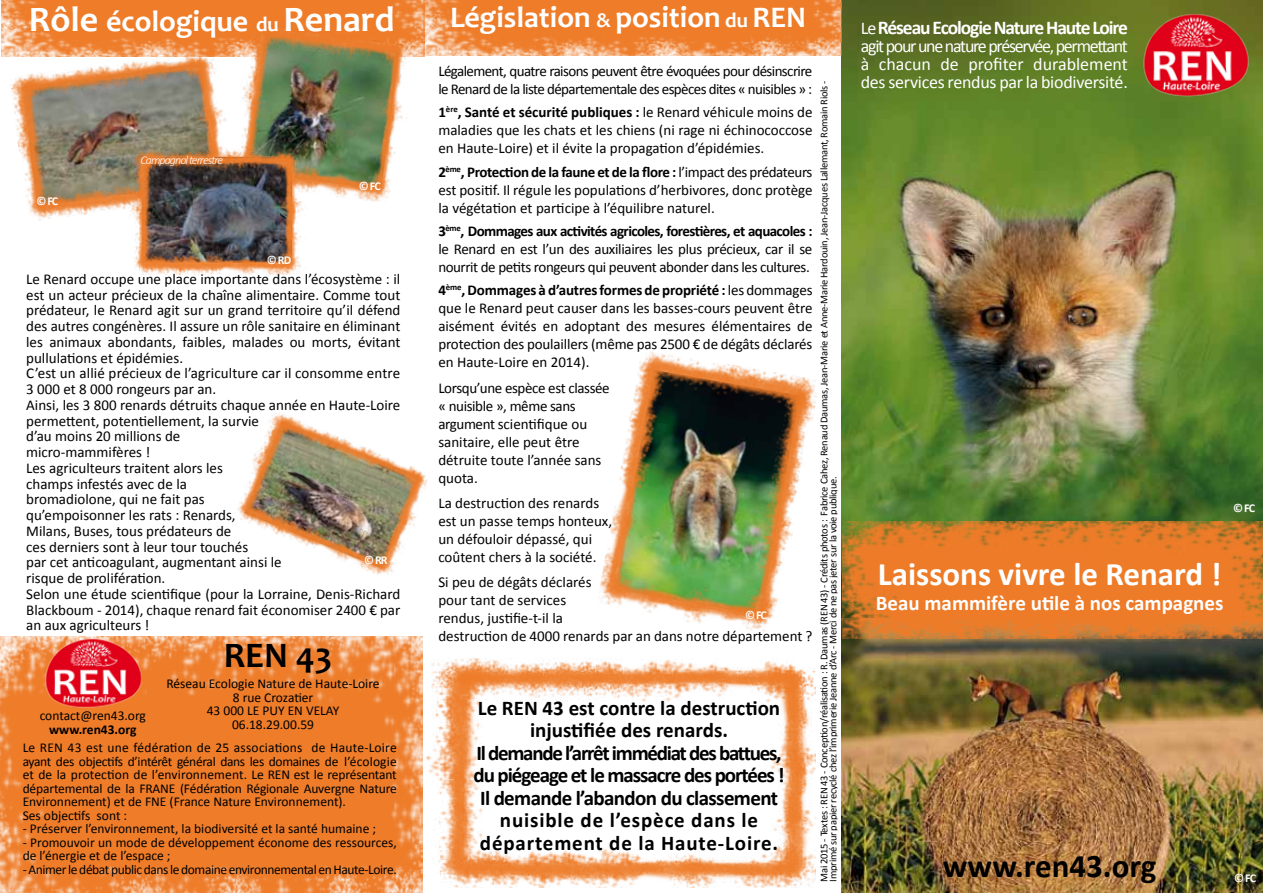
<style>
.page{position:relative;width:1263px;height:893px;background:#fff}
.page>*{position:absolute;margin:0;border:0;box-sizing:border-box;transform-origin:0 0}
.t1{font:700 36px "Candara";color:#fff}
.t2{font:700 36px "Candara";color:#000}
.t3{font:700 33px "Calibri";color:#fff}
.t4{font:700 33px "Calibri";color:#000}
.t5{font:700 30px "Candara";color:#fff}
.t6{font:700 21px/22.5px "Calibri";letter-spacing:-.03em;color:#000;text-align:center}
.t7{font:700 21px "Calibri";color:#fff}
.t8{font:700 19.5px "Calibri";letter-spacing:-.055em;color:#fff}
.t9{font:18px/18px "Calibri";letter-spacing:-.015em;color:#fff;text-align:justify}
.t10{font:15px/15.8px "Calibri";color:#000}
.t11{font:15px/18px "Calibri";letter-spacing:-.04em;color:#000}
.t12{font:13.5px/13.5px "Calibri";color:#000}
.t13{font:13.5px "Calibri";letter-spacing:-.03em;color:#000}
.t14{font:700 13.5px "Calibri";color:#000}
.t15{font:700 12px "Calibri";letter-spacing:-.08em;color:#fff}
.t16{font:italic 300 12px "Calibri";letter-spacing:-.075em;color:#fff}
.t17{font:10.5px/9px "Calibri";letter-spacing:-.025em;color:#000}
.s1{font-size:30px}
.s2{font-size:21px}
.s3{font-weight:700}
.s4{font-weight:400;font-size:18px}
</style>
<div class="page">
<img style="left:422px;top:659px;width:393px;height:229px">
<img style="left:0;top:636px;width:422px;height:257px">
<img style="left:842px;top:0;width:421px;height:893px">
<img style="left:842px;top:522px;width:421px;height:116px">
<img style="left:1141px;top:12px;width:109px;height:85px">
<img style="left:42px;top:637px;width:101px;height:72px">
<img style="left:1px;top:0;width:841px;height:57px">
<img style="left:238px;top:413px;width:189px;height:162px">
<img style="left:598px;top:352px;width:219px;height:280px">
<img style="left:9px;top:48px;width:218px;height:173px">
<img style="left:227px;top:21px;width:190px;height:181px">
<img style="left:128px;top:149px;width:181px;height:125px">
<h1 class="t1" style="left:29px;top:-3px;width:367px">Rôle <span class="s1">écologique</span> <span class="s2">du</span> Renard</h1>
<p class="t15" style="left:36px;top:193px;width:23px">© FC</p>
<p class="t16" style="left:140px;top:153px;width:84px">Campagnol terrestre</p>
<p class="t15" style="left:267px;top:252px;width:26px">© RD</p>
<p class="t15" style="left:359px;top:178px;width:23px">© FC</p>
<p class="t10" style="left:26px;top:271px;width:376px">Le Renard occupe une place importante dans l’écosystème : il est un acteur précieux de la chaîne alimentaire. Comme tout prédateur, le Renard agit sur un grand territoire qu’il défend des autres congénères. Il assure un rôle sanitaire en éliminant les animaux abondants, faibles, malades ou morts, évitant pullulations et épidémies.<br>C’est un allié précieux de l’agriculture car il consomme entre 3 000 et 8 000 rongeurs par an.<br>Ainsi, les 3 800 renards détruits chaque année en Haute-Loire permettent, potentiellement, la survie<br>d’au moins 20 millions de<br>micro-mammifères !<br>Les agriculteurs traitent alors les<br>champs infestés avec de la<br>bromadiolone, qui ne fait pas<br>qu’empoisonner les rats : Renards,<br>Milans, Buses, tous prédateurs de<br>ces derniers sont à leur tour touchés<br>par cet anticoagulant, augmentant ainsi le<br>risque de prolifération.<br>Selon une étude scientifique (pour la Lorraine, Denis-Richard Blackboum - 2014), chaque renard fait économiser 2400 € par an aux agriculteurs !</p>
<h1 class="t2" style="left:224px;top:633px;width:110px">REN 43</h1>
<p class="t12" style="left:166px;top:677px;width:215px;text-align:center">Réseau Ecologie Nature de Haute-Loire<br>8 rue Crozatier<br>43 000 LE PUY EN VELAY<br>06.18.29.00.59</p>
<p class="t12" style="left:23px;top:741px;width:376px">Le REN 43 est une fédération de 25 associations de Haute-Loire ayant des objectifs d’intérêt général dans les domaines de l’écologie et de la protection de l’environnement. Le REN est le représentant départemental de la FRANE (Fédération Régionale Auvergne Nature Environnement) et de FNE (France Nature Environnement).<br>Ses objectifs sont :</p>
<p class="t12" style="left:23px;top:822px;width:355px">- Préserver l’environnement, la biodiversité et la santé humaine ;</p>
<p class="t12" style="left:23px;top:835px;width:376px">- Promouvoir un mode de développement économe des ressources, de l’énergie et de l’espace ;</p>
<p class="t13" style="left:23px;top:860px;width:376px">- Animer le débat public dans le domaine environnemental en Haute-Loire.</p>
<p class="t15" style="left:364px;top:552px;width:25px">© RR</p>
<p class="t12" style="left:40px;top:709px;width:108px">contact@ren43.org</p>
<p class="t14" style="left:49px;top:721px;width:89px">www.ren43.org</p>
<h3 class="t5" style="left:450px;top:-2px;width:358px">Législation <span class="s2">&amp;</span> position <span class="s2">du</span> REN</h3>
<p class="t11" style="left:438px;top:62px;width:375px">Légalement, quatre raisons peuvent être évoquées pour désinscrire le Renard de la liste départementale des espèces dites « nuisibles » :</p>
<p class="t10" style="left:438px;top:103px;width:376px;line-height:18px;text-align:justify"><span class="s3">1</span><sup>ère</sup><span class="s3">, Santé et sécurité publiques :</span> le Renard véhicule moins de maladies que les chats et les chiens (ni rage ni échinococcose en Haute-Loire) et il évite la propagation d’épidémies.</p>
<p class="t10" style="left:438px;top:163px;width:376px;line-height:18px;text-align:justify"><span class="s3">2</span><sup>ème</sup><span class="s3">, Protection de la faune et de la flore :</span> l’impact des prédateurs est positif. Il régule les populations d’herbivores, donc protège la végétation et participe à l’équilibre naturel.</p>
<p class="t10" style="left:438px;top:222px;width:376px;line-height:18px;text-align:justify"><span class="s3">3</span><sup>ème</sup><span class="s3">, Dommages aux activités agricoles, forestières, et aquacoles : </span>le Renard en est l’un des auxiliaires les plus précieux, car il se nourrit de petits rongeurs qui peuvent abonder dans les cultures.</p>
<p class="t10" style="left:438px;top:281px;width:376px;line-height:18px;text-align:justify"><span class="s3">4</span><sup>ème</sup><span class="s3">, Dommages à d’autres formes de propriété :</span> les dommages que le Renard peut causer dans les basses-cours peuvent être aisément évités en adoptant des mesures élémentaires de protection des poulaillers (même pas 2500 € de dégâts déclarés en Haute-Loire en 2014).</p>
<p class="t10" style="left:438px;top:379px;width:173px;line-height:18px">Lorsqu’une espèce est classée « nuisible », même sans argument scientifique ou sanitaire, elle peut être détruite toute l’année sans quota.</p>
<p class="t10" style="left:438px;top:494px;width:175px;line-height:18px">La destruction des renards est un passe temps honteux, un défouloir dépassé, qui coûtent chers à la société.</p>
<p class="t10" style="left:438px;top:573px;width:376px;line-height:18px">Si peu de dégâts déclarés<br>pour tant de services<br>rendus, justifie-t-il la<br>destruction de 4000 renards par an dans notre département ?</p>
<p class="t17" style="left:819px;top:882px;width:803px;rotate:-90deg">Mai 2015 - Textes : REN 43 - Conception/réalisation : R. Daumas (REN 43) - Crédits photos : Fabrice Cahez, Renaud Daumas, Jean-Marie et Anne-Marie Hardouin, Jean-Jacques Lallemant, Romain Riols -<br>Imprimé sur papier recyclé chez l’imprimerie Jeanne d’Arc - Merci de ne pas jeter sur la voie publique.</p>
<p class="t15" style="left:745px;top:607px;width:23px">© FC</p>
<p class="t6" style="left:473px;top:696px;width:312px">Le REN 43 est contre la destruction injustifiée des renards.<br>Il demande l’arrêt immédiat des battues, du piégeage et le massacre des portées !<br>Il demande l’abandon du classement nuisible de l’espèce dans le département de la Haute-Loire.</p>
<h3 class="t8" style="left:861px;top:15px;width:269px"><span class="s4">Le</span> Réseau Ecologie Nature Haute Loire</h3>
<p class="t9" style="left:861px;top:37px;width:269px">agit pour une nature préservée, permettant à chacun de profiter durablement des services rendus par la biodiversité.</p>
<p class="t15" style="left:1233px;top:500px;width:23px">© FC</p>
<h2 class="t3" style="left:878px;top:553px;width:345px">Laissons vivre le Renard !</h2>
<h3 class="t7" style="left:876px;top:590px;width:349px">Beau mammifère utile à nos campagnes</h3>
<h2 class="t4" style="left:943px;top:844px;width:215px">www.ren43.org</h2>
<p class="t15" style="left:1234px;top:870px;width:23px">© FC</p>
</div>
